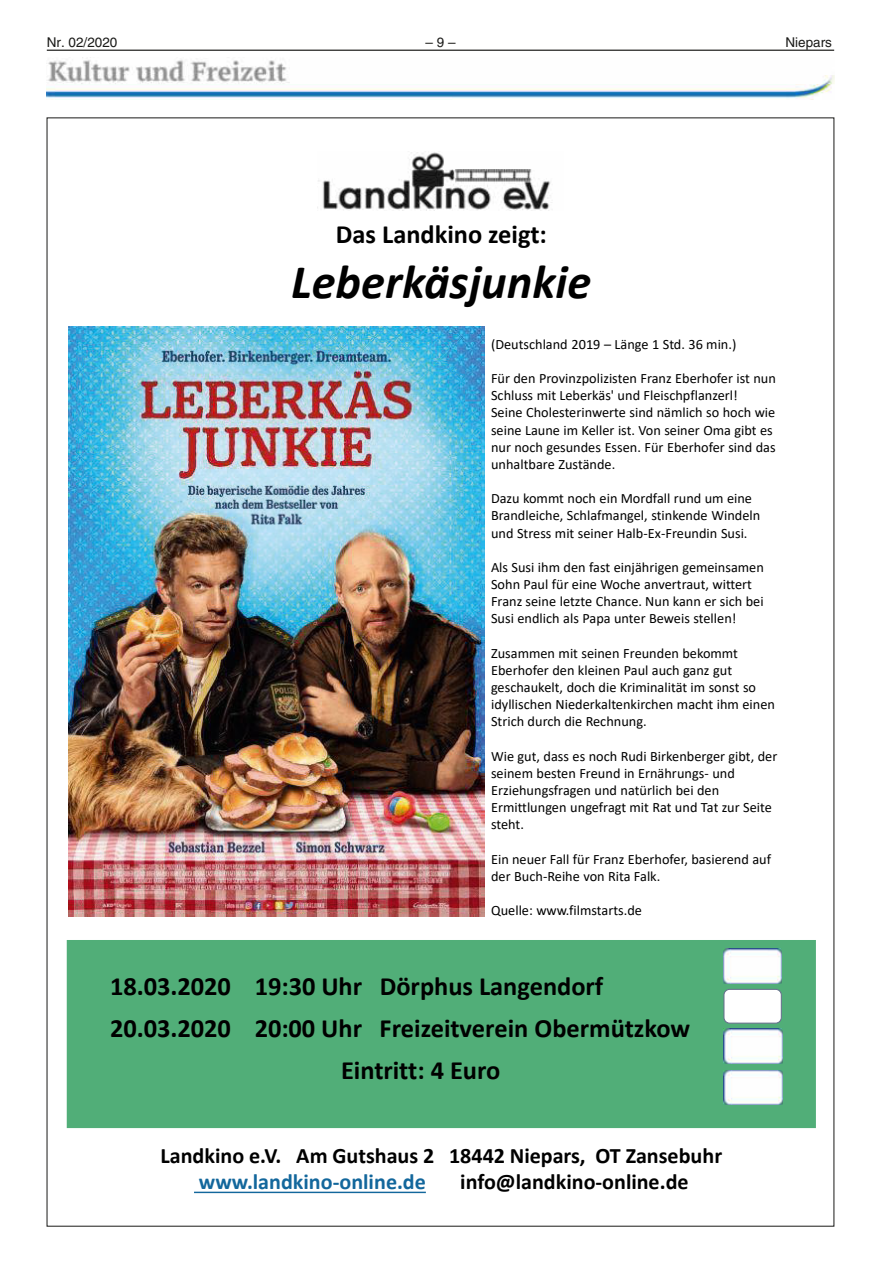
<style>
.page{position:relative;width:881px;height:1263px;background:#fff}
.page>*{position:absolute;margin:0;border:0;box-sizing:border-box;transform-origin:0 0}
.t1{font:italic 700 48.45px "Calibri";color:#000}
.t2{font:700 26.4px "Calibri";color:#000}
.t3{font:700 22.05px "Calibri";color:#000}
.t4{font:700 22.05px "Calibri";color:#13679c}
.t5{font:14.25px/17.1px "Calibri";color:#000}
.t6{font:13.5px "Helvetica LT";color:#1a1a18}
</style>
<div class="page">
<hr style="left:47px;top:50px;width:786px;height:1px;background:#1a1a18">
<div style="left:67px;top:940px;width:748px;height:188px;background:#51ae78"></div>
<svg style="left:194px;top:1192px;width:231px;height:1px"></svg>
<div style="left:723px;top:989px;width:58px;height:35px;background:#fff;border:1px solid #66708c;border-radius:6px"></div>
<img style="left:723px;top:949px;width:58px;height:35px">
<img style="left:723px;top:1070px;width:59px;height:35px">
<img style="left:723px;top:1029px;width:59px;height:34px">
<img style="left:318px;top:152px;width:234px;height:58px">
<img style="left:68px;top:327px;width:416px;height:589px">
<img style="left:47px;top:57px;width:786px;height:43px">
<p class="t6" style="left:47px;top:34px;width:72px">Nr. 02/2020</p>
<p class="t6" style="left:425px;top:34px;width:32px">– 9 –</p>
<p class="t6" style="left:785px;top:34px;width:48px">Niepars</p>
<h2 class="t2" style="left:336px;top:216px;width:212px">Das Landkino zeigt:</h2>
<h1 class="t1" style="left:291px;top:248px;width:301px">Leberkäsjunkie</h1>
<p class="t5" style="left:491px;top:335px;width:247px">(Deutschland 2019 – Länge 1 Std. 36 min.)</p>
<p class="t5" style="left:491px;top:369px;width:286px">Für den Provinzpolizisten Franz Eberhofer ist nun Schluss mit Leberkäs' und Fleischpflanzerl!<br>Seine Cholesterinwerte sind nämlich so hoch wie seine Laune im Keller ist. Von seiner Oma gibt es nur noch gesundes Essen. Für Eberhofer sind das unhaltbare Zustände.</p>
<p class="t5" style="left:491px;top:490px;width:270px">Dazu kommt noch ein Mordfall rund um eine<br>Brandleiche, Schlafmangel, stinkende Windeln und Stress mit seiner Halb-Ex-Freundin Susi.</p>
<p class="t5" style="left:491px;top:558px;width:274px">Als Susi ihm den fast einjährigen gemeinsamen Sohn Paul für eine Woche anvertraut, wittert Franz seine letzte Chance. Nun kann er sich bei Susi endlich als Papa unter Beweis stellen!</p>
<p class="t5" style="left:491px;top:644px;width:285px">Zusammen mit seinen Freunden bekommt Eberhofer den kleinen Paul auch ganz gut geschaukelt, doch die Kriminalität im sonst so idyllischen Niederkaltenkirchen macht ihm einen Strich durch die Rechnung.</p>
<p class="t5" style="left:491px;top:747px;width:287px">Wie gut, dass es noch Rudi Birkenberger gibt, der seinem besten Freund in Ernährungs- und Erziehungsfragen und natürlich bei den Ermittlungen ungefragt mit Rat und Tat zur Seite steht.</p>
<p class="t5" style="left:491px;top:850px;width:281px">Ein neuer Fall für Franz Eberhofer, basierend auf der Buch-Reihe von Rita Falk.</p>
<p class="t5" style="left:491px;top:901px;width:152px">Quelle: www.filmstarts.de</p>
<h2 class="t2" style="left:110px;top:968px;width:494px">18.03.2020 19:30 Uhr Dörphus Langendorf</h2>
<h2 class="t2" style="left:110px;top:1010px;width:581px">20.03.2020 20:00 Uhr Freizeitverein Obermützkow</h2>
<h2 class="t2" style="left:341px;top:1051px;width:161px">Eintritt: 4 Euro</h2>
<h3 class="t3" style="left:160px;top:1140px;width:563px">Landkino e.V. Am Gutshaus 2 18442 Niepars, OT Zansebuhr</h3>
<h3 class="t4" style="left:199px;top:1166px;width:228px">www.landkino-online.de</h3>
<h3 class="t3" style="left:460px;top:1166px;width:230px">info@landkino-online.de</h3>
</div>
